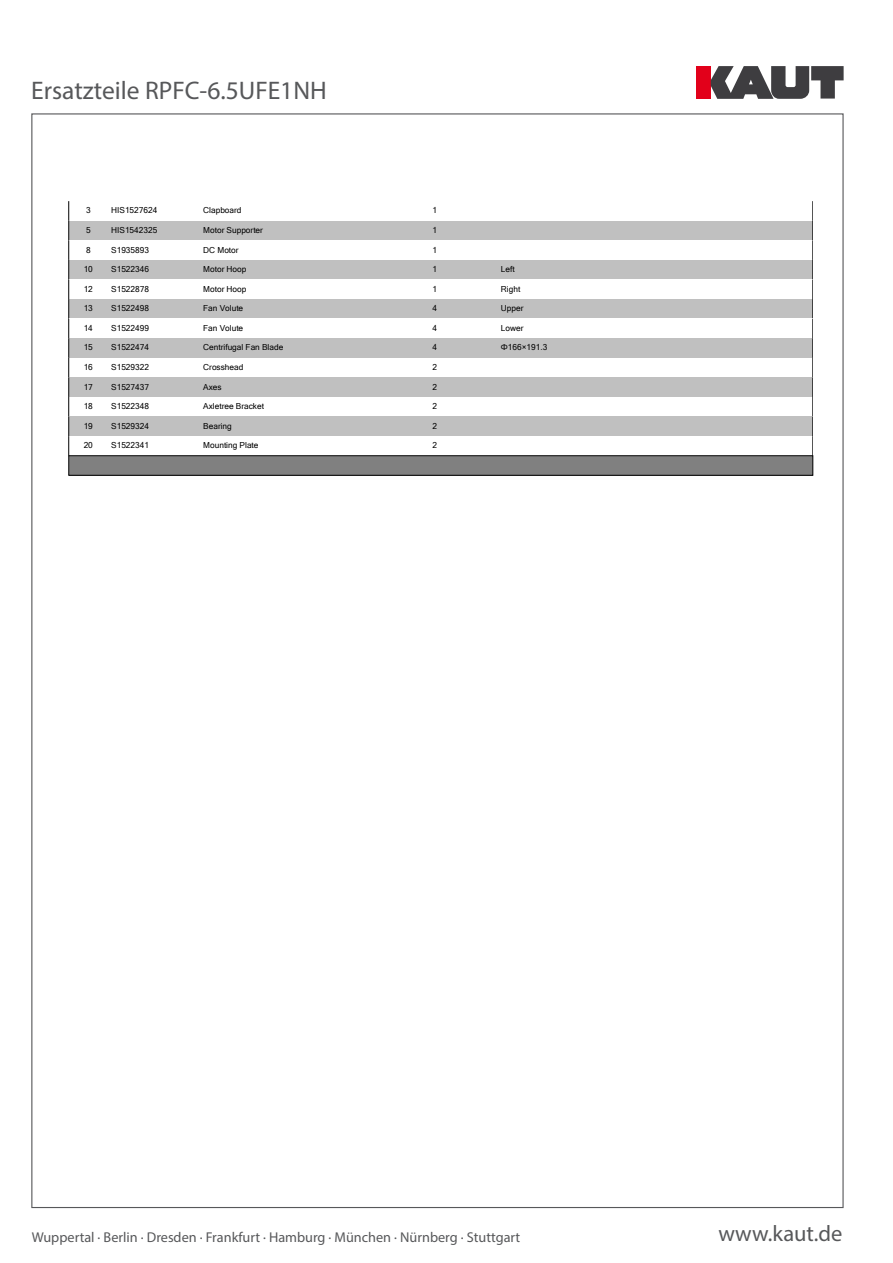
<style>
.page{position:relative;width:893px;height:1263px;background:#fff}
.page>*{position:absolute;margin:0;border:0;box-sizing:border-box;transform-origin:0 0}
.t1{font:25.5px "Myriad Pro";color:#57585a}
.t2{font:22.5px "Myriad Pro";letter-spacing:.005em;color:#57585a}
.t3{font:14.25px "Myriad Pro";color:#57585a}
.t4{font:8.25px "Microsoft Sans Serif";color:#000}
</style>
<div class="page">
<div style="left:696px;top:66px;width:15px;height:33px;background:#e2001a"></div>
<svg style="left:711px;top:66px;width:133px;height:33px"></svg>
<div style="left:69px;top:221px;width:744px;height:19px;background:#c0c0c0"></div>
<div style="left:69px;top:260px;width:744px;height:19px;background:#c0c0c0"></div>
<div style="left:69px;top:299px;width:744px;height:20px;background:#c0c0c0"></div>
<div style="left:69px;top:338px;width:744px;height:20px;background:#c0c0c0"></div>
<div style="left:69px;top:377px;width:744px;height:20px;background:#c0c0c0"></div>
<div style="left:69px;top:416px;width:744px;height:20px;background:#c0c0c0"></div>
<svg style="left:69px;top:201px;width:1px;height:255px"></svg>
<svg style="left:812px;top:201px;width:1px;height:255px"></svg>
<div style="left:69px;top:456px;width:744px;height:21px;background:#1a1a1a"></div>
<div style="left:69px;top:456px;width:744px;height:19px;background:#808080"></div>
<h1 class="t1" style="left:31px;top:74px;width:297px">Ersatzteile RPFC-6.5UFE1NH</h1>
<p class="t4" style="left:86px;top:205px;width:6px">3</p>
<p class="t4" style="left:111px;top:205px;width:48px">HIS1527624</p>
<p class="t4" style="left:203px;top:205px;width:40px">Clapboard</p>
<p class="t4" style="left:433px;top:205px;width:6px">1</p>
<p class="t4" style="left:86px;top:225px;width:6px">5</p>
<p class="t4" style="left:111px;top:225px;width:48px">HIS1542325</p>
<p class="t4" style="left:203px;top:225px;width:61px">Motor Supporter</p>
<p class="t4" style="left:433px;top:225px;width:6px">1</p>
<p class="t4" style="left:86px;top:244px;width:6px">8</p>
<p class="t4" style="left:111px;top:244px;width:39px">S1935893</p>
<p class="t4" style="left:203px;top:244px;width:37px">DC Motor</p>
<p class="t4" style="left:433px;top:244px;width:6px">1</p>
<p class="t4" style="left:84px;top:264px;width:11px">10</p>
<p class="t4" style="left:111px;top:264px;width:39px">S1522346</p>
<p class="t4" style="left:203px;top:264px;width:45px">Motor Hoop</p>
<p class="t4" style="left:433px;top:264px;width:6px">1</p>
<p class="t4" style="left:501px;top:264px;width:15px">Left</p>
<p class="t4" style="left:84px;top:283px;width:11px">12</p>
<p class="t4" style="left:111px;top:283px;width:39px">S1522878</p>
<p class="t4" style="left:203px;top:283px;width:45px">Motor Hoop</p>
<p class="t4" style="left:433px;top:283px;width:6px">1</p>
<p class="t4" style="left:501px;top:283px;width:21px">Right</p>
<p class="t4" style="left:84px;top:303px;width:11px">13</p>
<p class="t4" style="left:111px;top:303px;width:39px">S1522498</p>
<p class="t4" style="left:203px;top:303px;width:42px">Fan Volute</p>
<p class="t4" style="left:433px;top:303px;width:6px">4</p>
<p class="t4" style="left:501px;top:303px;width:24px">Upper</p>
<p class="t4" style="left:84px;top:323px;width:11px">14</p>
<p class="t4" style="left:111px;top:323px;width:39px">S1522499</p>
<p class="t4" style="left:203px;top:323px;width:42px">Fan Volute</p>
<p class="t4" style="left:433px;top:323px;width:6px">4</p>
<p class="t4" style="left:501px;top:323px;width:24px">Lower</p>
<p class="t4" style="left:84px;top:342px;width:11px">15</p>
<p class="t4" style="left:111px;top:342px;width:39px">S1522474</p>
<p class="t4" style="left:203px;top:342px;width:82px">Centrifugal Fan Blade</p>
<p class="t4" style="left:433px;top:342px;width:6px">4</p>
<p class="t4" style="left:501px;top:342px;width:48px">Ф166×191.3</p>
<p class="t4" style="left:84px;top:362px;width:11px">16</p>
<p class="t4" style="left:111px;top:362px;width:39px">S1529322</p>
<p class="t4" style="left:203px;top:362px;width:42px">Crosshead</p>
<p class="t4" style="left:433px;top:362px;width:6px">2</p>
<p class="t4" style="left:84px;top:381px;width:11px">17</p>
<p class="t4" style="left:111px;top:381px;width:39px">S1527437</p>
<p class="t4" style="left:203px;top:381px;width:20px">Axes</p>
<p class="t4" style="left:433px;top:381px;width:6px">2</p>
<p class="t4" style="left:84px;top:401px;width:11px">18</p>
<p class="t4" style="left:111px;top:401px;width:39px">S1522348</p>
<p class="t4" style="left:203px;top:401px;width:62px">Axletree Bracket</p>
<p class="t4" style="left:433px;top:401px;width:6px">2</p>
<p class="t4" style="left:84px;top:420px;width:11px">19</p>
<p class="t4" style="left:111px;top:420px;width:39px">S1529324</p>
<p class="t4" style="left:203px;top:420px;width:30px">Bearing</p>
<p class="t4" style="left:433px;top:420px;width:6px">2</p>
<p class="t4" style="left:84px;top:440px;width:11px">20</p>
<p class="t4" style="left:111px;top:440px;width:39px">S1522341</p>
<p class="t4" style="left:203px;top:440px;width:57px">Mounting Plate</p>
<p class="t4" style="left:433px;top:440px;width:6px">2</p>
<h3 class="t3" style="left:32px;top:1228px;width:490px">Wuppertal · Berlin · Dresden · Frankfurt · Hamburg · München · Nürnberg · Stuttgart</h3>
<h2 class="t2" style="left:718px;top:1219px;width:126px">www.kaut.de</h2>
</div>
